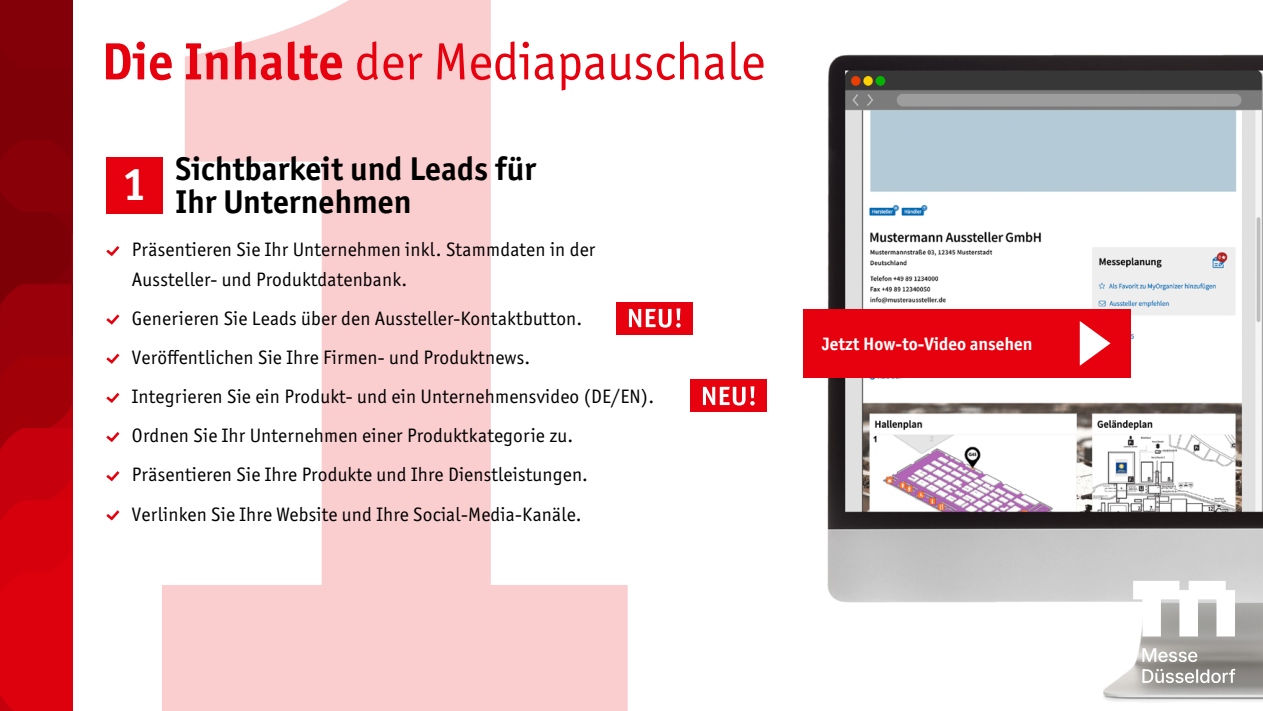
<style>
.page{position:relative;width:1263px;height:711px;background:#fff}
.page>*{position:absolute;margin:0;border:0;box-sizing:border-box;transform-origin:0 0}
.t1{font:52.5px "Officina Sans ITC Pro";color:#e7000e}
.t2{font:700 33px/33.8px "Officina Sans ITC Pro";color:#000}
.t3{font:19.5px/39.2px "Officina Sans ITC Pro";letter-spacing:.01em;color:#000}
.t4{font:700 18px "Officina Sans ITC Pro";color:#fff}
.s1{font-weight:700}
.s2{font-size:46.05px;color:#fff}
</style>
<div class="page">
<img style="left:827px;top:54px;width:436px;height:648px">
<div style="left:803px;top:309px;width:328px;height:68px;background:#e7000e"></div>
<svg style="left:1080px;top:321px;width:30px;height:44px"></svg>
<svg style="left:1142px;top:668px;width:93px;height:14px"></svg>
<svg style="left:1142px;top:647px;width:55px;height:14px"></svg>
<svg style="left:1133px;top:580px;width:102px;height:56px"></svg>
<svg style="left:0;top:0;width:72px;height:710px;background:#a70009"></svg>
<svg style="left:162px;top:0;width:466px;height:710px;fill:#facdcf"></svg>
<svg style="left:106px;top:246px;width:14px;height:11px"></svg>
<svg style="left:106px;top:314px;width:14px;height:11px"></svg>
<svg style="left:106px;top:353px;width:14px;height:11px"></svg>
<svg style="left:106px;top:392px;width:14px;height:11px"></svg>
<svg style="left:106px;top:432px;width:14px;height:10px"></svg>
<svg style="left:106px;top:471px;width:14px;height:11px"></svg>
<svg style="left:106px;top:510px;width:14px;height:11px"></svg>
<div style="left:691px;top:379px;width:76px;height:33px;background:#e7000e"></div>
<svg style="left:703px;top:386px;width:52px;height:19px"></svg>
<div style="left:617px;top:301px;width:76px;height:33px;background:#e7000e"></div>
<svg style="left:629px;top:308px;width:52px;height:19px"></svg>
<div style="left:106px;top:156px;width:57px;height:57px;background:#e7000e"></div>
<h1 class="t1" style="left:101px;top:31px;width:665px"><span class="s1">Die Inhalte</span> der Mediapauschale</h1>
<h2 class="t2" style="left:176px;top:151px;width:362px;text-indent:-53px"><span class="s2">1</span> Sichtbarkeit und Leads für<br>Ihr Unternehmen</h2>
<p class="t3" style="left:132px;top:235px;width:465px;line-height:29.2px">Präsentieren Sie Ihr Unternehmen inkl. Stammdaten in der<br>Aussteller- und Produktdatenbank.</p>
<p class="t3" style="left:132px;top:298px;width:524px">Generieren Sie Leads über den Aussteller-Kontaktbutton.<br>Veröffentlichen Sie Ihre Firmen- und Produktnews.<br>Integrieren Sie ein Produkt- und ein Unternehmensvideo (DE/EN).<br>Ordnen Sie Ihr Unternehmen einer Produktkategorie zu.<br>Präsentieren Sie Ihre Produkte und Ihre Dienstleistungen.<br>Verlinken Sie Ihre Website und Ihre Social-Media-Kanäle.</p>
<p class="t4" style="left:822px;top:332px;width:212px">Jetzt How-to-Video ansehen</p>
</div>
